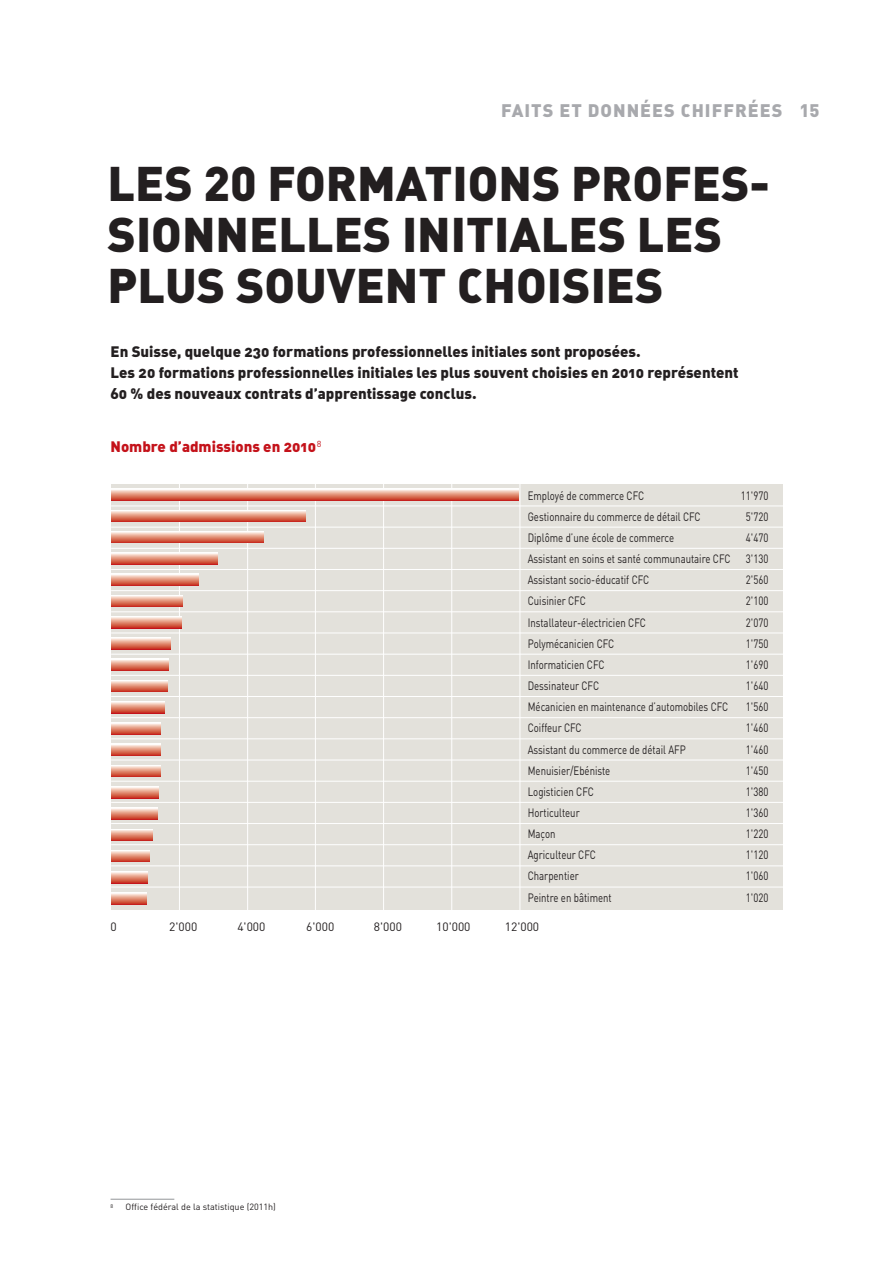
<style>
.page{position:relative;width:893px;height:1263px;background:#fff}
.page>*{position:absolute;margin:0;border:0;box-sizing:border-box;transform-origin:0 0}
.t1{font:48px/51px "DIN Black Alternate";color:#231f20}
.t2{font:18px "DIN Black Alternate";letter-spacing:.055em;color:#a8a9ad}
.t3{font:15px/21px "DIN Black Alternate";color:#231f20}
.t4{font:15px "DIN Black Alternate";color:#c4121a}
.t5{font:12px/21.1px "DIN";color:#231f20;scale:.8 1}
.t6{font:12px "DIN";color:#231f20}
.t7{font:9px "DIN";color:#231f20}
.t8{font:5.25px "DIN";color:#231f20}
.s1{font-family:"DIN";font-weight:900}
</style>
<div class="page">
<div style="left:111px;top:484px;width:671px;height:426px;background:#e3e1db"></div>
<hr style="left:111px;top:506px;width:671px;height:1px;background:#fff">
<hr style="left:111px;top:527px;width:671px;height:1px;background:#fff">
<hr style="left:111px;top:548px;width:671px;height:1px;background:#fff">
<hr style="left:111px;top:569px;width:671px;height:1px;background:#fff">
<hr style="left:111px;top:590px;width:671px;height:1px;background:#fff">
<hr style="left:111px;top:611px;width:671px;height:1px;background:#fff">
<hr style="left:111px;top:633px;width:671px;height:1px;background:#fff">
<hr style="left:111px;top:654px;width:671px;height:1px;background:#fff">
<hr style="left:111px;top:675px;width:671px;height:1px;background:#fff">
<hr style="left:111px;top:696px;width:671px;height:1px;background:#fff">
<hr style="left:111px;top:717px;width:671px;height:1px;background:#fff">
<hr style="left:111px;top:738px;width:671px;height:1px;background:#fff">
<hr style="left:111px;top:760px;width:671px;height:1px;background:#fff">
<hr style="left:111px;top:781px;width:671px;height:1px;background:#fff">
<hr style="left:111px;top:802px;width:671px;height:1px;background:#fff">
<hr style="left:111px;top:823px;width:671px;height:1px;background:#fff">
<hr style="left:111px;top:844px;width:671px;height:1px;background:#fff">
<hr style="left:111px;top:865px;width:671px;height:1px;background:#fff">
<hr style="left:111px;top:887px;width:671px;height:1px;background:#fff">
<hr style="left:520px;top:483px;width:1px;height:431px;background:#fff">
<hr style="left:451px;top:483px;width:1px;height:431px;background:#fff">
<hr style="left:383px;top:483px;width:1px;height:431px;background:#fff">
<hr style="left:315px;top:483px;width:1px;height:431px;background:#fff">
<hr style="left:247px;top:483px;width:1px;height:431px;background:#fff">
<hr style="left:179px;top:483px;width:1px;height:431px;background:#fff">
<svg style="left:111px;top:489px;width:407px;height:12px;background:#e18e7b"></svg>
<svg style="left:111px;top:510px;width:195px;height:12px;background:#e2927f"></svg>
<svg style="left:111px;top:531px;width:152px;height:12px;background:#e39683"></svg>
<svg style="left:111px;top:553px;width:107px;height:11px"></svg>
<svg style="left:111px;top:574px;width:87px;height:12px"></svg>
<svg style="left:111px;top:595px;width:72px;height:12px"></svg>
<svg style="left:111px;top:616px;width:71px;height:12px"></svg>
<svg style="left:111px;top:637px;width:60px;height:12px"></svg>
<svg style="left:111px;top:659px;width:58px;height:12px"></svg>
<svg style="left:111px;top:680px;width:56px;height:12px"></svg>
<svg style="left:111px;top:701px;width:53px;height:12px"></svg>
<svg style="left:111px;top:723px;width:50px;height:11px"></svg>
<svg style="left:111px;top:744px;width:50px;height:12px"></svg>
<svg style="left:111px;top:765px;width:50px;height:12px"></svg>
<svg style="left:111px;top:787px;width:47px;height:11px"></svg>
<svg style="left:111px;top:808px;width:47px;height:11px"></svg>
<svg style="left:111px;top:829px;width:42px;height:12px"></svg>
<svg style="left:111px;top:850px;width:38px;height:12px"></svg>
<svg style="left:111px;top:871px;width:36px;height:12px"></svg>
<svg style="left:111px;top:893px;width:35px;height:11px"></svg>
<hr style="left:111px;top:1199px;width:63px;height:1px;background:#939598">
<h2 class="t2" style="left:501px;top:100px;width:320px">FAITS ET DONNÉES CHIFFRÉES <span class="s1">15</span></h2>
<h1 class="t1" style="left:108px;top:159px;width:664px">LES <span class="s1">20</span> FORMATIONS PROFES-<br>SIONNELLES INITIALES LES<br>PLUS SOUVENT CHOISIES</h1>
<p class="t3" style="left:111px;top:341px;width:630px">En Suisse, quelque 230 formations professionnelles initiales sont proposées.<br>Les 20 formations professionnelles initiales les plus souvent choisies en 2010 représentent<br>60 % des nouveaux contrats d’apprentissage conclus.</p>
<p class="t4" style="left:111px;top:438px;width:213px">Nombre d’admissions en 2010<sup>8</sup></p>
<p class="t5" style="left:528px;top:485px;width:255px">Employé de commerce CFC<br>Gestionnaire du commerce de détail CFC<br>Diplôme d’une école de commerce<br>Assistant en soins et santé communautaire CFC<br>Assistant socio-éducatif CFC<br>Cuisinier CFC<br>Installateur-électricien CFC<br>Polymécanicien CFC<br>Informaticien CFC<br>Dessinateur CFC<br>Mécanicien en maintenance d’automobiles CFC<br>Coiffeur CFC<br>Assistant du commerce de détail AFP<br>Menuisier/Ebéniste<br>Logisticien CFC<br>Horticulteur<br>Maçon<br>Agriculteur CFC<br>Charpentier<br>Peintre en bâtiment</p>
<p class="t5" style="left:741px;top:485px;width:36px;text-align:center">11'970<br>5'720<br>4'470<br>3'130<br>2'560<br>2'100<br>2'070<br>1'750<br>1'690<br>1'640<br>1'560<br>1'460<br>1'460<br>1'450<br>1'380<br>1'360<br>1'220<br>1'120<br>1'060<br>1'020</p>
<p class="t6" style="left:111px;top:920px;width:8px">0</p>
<p class="t6" style="left:169px;top:920px;width:30px">2'000</p>
<p class="t6" style="left:237px;top:920px;width:30px">4'000</p>
<p class="t6" style="left:306px;top:920px;width:30px">6'000</p>
<p class="t6" style="left:374px;top:920px;width:30px">8'000</p>
<p class="t6" style="left:436px;top:920px;width:36px">10'000</p>
<p class="t6" style="left:505px;top:920px;width:36px">12'000</p>
<p class="t8" style="left:111px;top:1202px;width:4px">8</p>
<p class="t7" style="left:126px;top:1202px;width:152px">Office fédéral de la statistique (2011h)</p>
</div>
